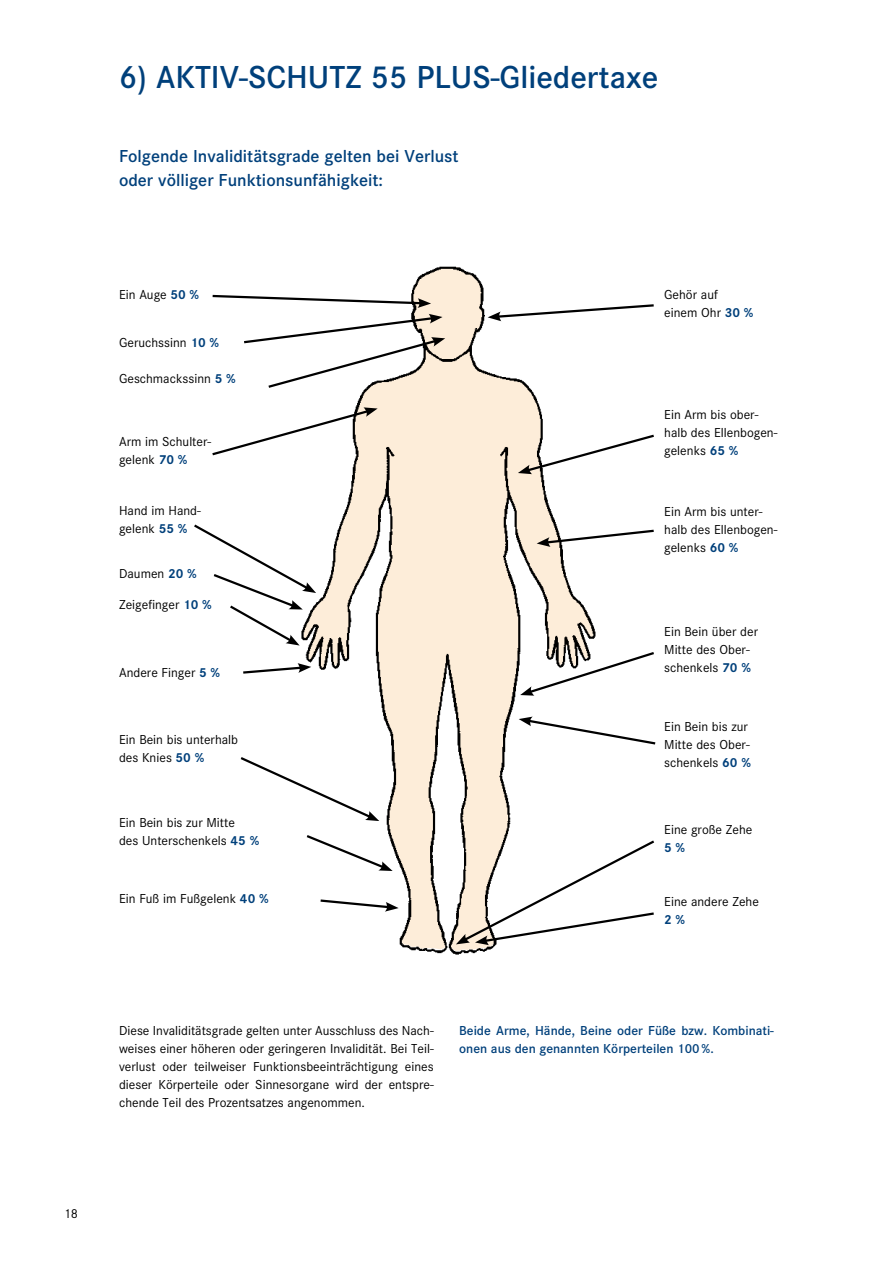
<style>
.page{position:relative;width:893px;height:1263px;background:#fff}
.page>*{position:absolute;margin:0;border:0;box-sizing:border-box;transform-origin:0 0}
.t1{font:600 33px "Corporate S";color:#00407b}
.t2{font:600 18px/24px "Corporate S";color:#00407b}
.t3{font:13.5px/18px "Corporate S";color:#000}
.t4{font:600 13.5px/18px "Corporate S";color:#00407b}
.t5{font:700 13.5px "Corporate S";color:#00407b}
.s1{font-weight:700;color:#00407b}
</style>
<div class="page">
<img style="left:348px;top:266px;width:197px;height:689px">
<svg style="left:212px;top:294px;width:219px;height:14px"></svg>
<svg style="left:244px;top:314px;width:201px;height:75px"></svg>
<svg style="left:488px;top:303px;width:166px;height:18px"></svg>
<svg style="left:212px;top:407px;width:166px;height:50px"></svg>
<svg style="left:194px;top:500px;width:187px;height:175px"></svg>
<svg style="left:240px;top:755px;width:139px;height:66px"></svg>
<svg style="left:306px;top:833px;width:87px;height:38px"></svg>
<svg style="left:320px;top:898px;width:79px;height:14px"></svg>
<svg style="left:518px;top:433px;width:136px;height:41px"></svg>
<svg style="left:447px;top:490px;width:209px;height:461px"></svg>
<p class="t3" style="left:64px;top:1204px;width:16px">18</p>
<h1 class="t1" style="left:119px;top:58px;width:73px">6) Aktiv</h1>
<h1 class="t1" style="left:239px;top:58px;width:47px">-Schutz</h1>
<h1 class="t1" style="left:371px;top:58px;width:289px">55 Plus-Gliedertaxe</h1>
<h2 class="t2" style="left:119px;top:144px;width:341px">Folgende Invaliditätsgrade gelten bei Verlust oder völliger Funktionsunfähigkeit:</h2>
<p class="t3" style="left:119px;top:285px;width:82px">Ein Auge <span class="s1">50 %</span></p>
<p class="t3" style="left:119px;top:333px;width:101px">Geruchssinn <span class="s1">10 %</span></p>
<p class="t3" style="left:119px;top:369px;width:118px">Geschmackssinn <span class="s1">5 %</span></p>
<p class="t3" style="left:119px;top:432px;width:94px">Arm im Schulter&shy;gelenk <span class="s1">70 %</span></p>
<p class="t3" style="left:119px;top:501px;width:83px">Hand im Hand&shy;gelenk <span class="s1">55 %</span></p>
<p class="t3" style="left:119px;top:564px;width:79px">Daumen <span class="s1">20 %</span></p>
<p class="t3" style="left:119px;top:596px;width:94px">Zeigefinger <span class="s1">10 %</span></p>
<p class="t3" style="left:119px;top:663px;width:103px">Andere Finger <span class="s1">5 %</span></p>
<p class="t3" style="left:119px;top:731px;width:120px">Ein Bein bis unterhalb des Knies <span class="s1">50 %</span></p>
<p class="t3" style="left:119px;top:813px;width:142px">Ein Bein bis zur Mitte<br>des Unterschenkels <span class="s1">45 %</span></p>
<p class="t3" style="left:119px;top:890px;width:151px">Ein Fuß im Fußgelenk <span class="s1">40 %</span></p>
<p class="t3" style="left:664px;top:285px;width:91px">Gehör auf einem Ohr <span class="s1">30 %</span></p>
<p class="t3" style="left:664px;top:405px;width:115px">Ein Arm bis ober&shy;halb des Ellenbogen&shy;gelenks <span class="s1">65 %</span></p>
<p class="t3" style="left:664px;top:503px;width:115px">Ein Arm bis unter&shy;halb des Ellenbogen&shy;gelenks <span class="s1">60 %</span></p>
<p class="t3" style="left:664px;top:623px;width:95px">Ein Bein über der<br>Mitte des Ober&shy;schenkels <span class="s1">70 %</span></p>
<p class="t3" style="left:664px;top:717px;width:88px">Ein Bein bis zur<br>Mitte des Ober&shy;schenkels <span class="s1">60 %</span></p>
<p class="t3" style="left:664px;top:821px;width:90px">Eine große Zehe</p>
<p class="t5" style="left:664px;top:840px;width:23px">5 %</p>
<p class="t3" style="left:664px;top:893px;width:96px">Eine andere Zehe</p>
<p class="t5" style="left:664px;top:912px;width:23px">2 %</p>
<p class="t3" style="left:119px;top:1021px;width:316px;text-align:justify">Diese Invaliditätsgrade gelten unter Ausschluss des Nach&shy;weises einer höheren oder geringeren Invalidität. Bei Teil&shy;verlust oder teilweiser Funktionsbeeinträchtigung eines dieser Körperteile oder Sinnesorgane wird der entspre&shy;chende Teil des Prozentsatzes angenommen.</p>
<p class="t4" style="left:459px;top:1021px;width:316px">Beide Arme, Hände, Beine oder Füße bzw. Kombinati&shy;onen aus den genannten Körperteilen 100 %.</p>
</div>
